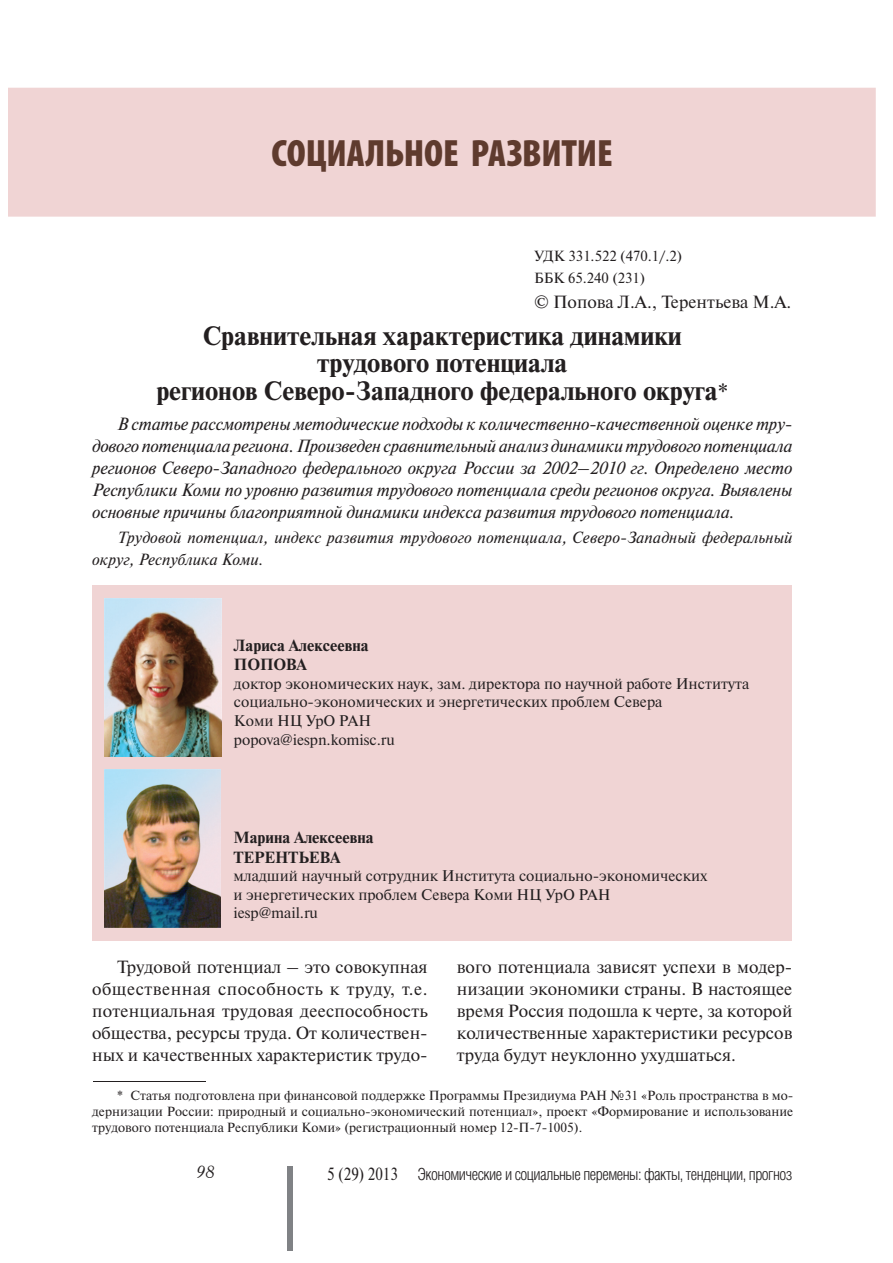
<style>
.page{position:relative;width:893px;height:1263px;background:#fff}
.page>*{position:absolute;margin:0;border:0;box-sizing:border-box;transform-origin:0 0}
.t1{font:900 condensed 38.25px "Myriad Pro";letter-spacing:-.005em;color:#5f3b2e}
.t2{font:700 26.4px/27.9px "Newton C";color:#231f20;text-align:center}
.t3{font:italic 17.7px/21.8px "Newton C";letter-spacing:-.01em;color:#231f20;text-align:justify}
.t4{font:17.7px/22px "Newton C";color:#231f20;text-align:justify}
.t5{font:italic 17.7px "Academy";color:#231f20}
.t6{font:300 16.65px "Helios Cond";letter-spacing:-.03em;color:#231f20}
.t7{font:italic 16.2px/21.8px "Newton C";letter-spacing:.005em;color:#231f20}
.t8{font:700 16.2px/19.4px "Newton C";color:#231f20}
.t9{font:15.45px/18.8px "Newton C";color:#231f20}
.t10{font:14.7px/21.8px "Newton C";color:#231f20}
.t11{font:13.2px/15.9px "Newton C";color:#231f20;text-align:justify}
.s1{font-weight:400;font-size:23.55px}
.s2{font-family:"Newton C";font-weight:400;font-size:17.7px}
</style>
<div class="page">
<div style="left:287px;top:1166px;width:6px;height:84px;background:#808285"></div>
<div style="left:9px;top:88px;width:867px;height:129px;background:#f0d4d4"></div>
<div style="left:92px;top:586px;width:699px;height:355px;background:#f0d4d4"></div>
<img style="left:105px;top:598px;width:116px;height:159px">
<img style="left:104px;top:769px;width:117px;height:158px">
<hr style="left:93px;top:1082px;width:113px;height:1px;background:#231f20">
<h1 class="t1" style="left:272px;top:131px;width:343px">СОЦИАЛЬНОЕ РАЗВИТИЕ</h1>
<p class="t10" style="left:534px;top:246px;width:150px">УДК 331.522 (470.1/.2)<br>ББК 65.240 (231)</p>
<p class="t4" style="left:534px;top:293px;width:259px">© Попова Л.А., Терентьева М.А.</p>
<h2 class="t2" style="left:156px;top:323px;width:573px">Сравнительная характеристика динамики трудового потенциала<br>регионов Северо-Западного федерального округа<span class="s1">*</span></h2>
<p class="t3" style="left:92px;top:415px;width:702px;text-indent:25px">В статье рассмотрены методические подходы к количественно-качественной оценке тру&shy;дового потенциала региона. Произведен сравнительный анализ динамики трудового потенциала регионов Северо-Западного федерального округа России за 2002–2010 гг. Определено место Республики Коми по уровню развития трудового потенциала среди регионов округа. Выявлены основные причины благоприятной динамики индекса развития трудового потенциала.</p>
<p class="t7" style="left:92px;top:528px;width:702px;text-indent:25px">Трудовой потенциал, индекс развития трудового потенциала, Северо-Западный федеральный округ, Республика Коми.</p>
<p class="t8" style="left:234px;top:637px;width:136px">Лариса Алексеевна<br>ПОПОВА</p>
<p class="t9" style="left:234px;top:675px;width:517px">доктор экономических наук, зам. директора по научной работе Института социально-экономических и энергетических проблем Севера<br>Коми НЦ УрО РАН<br>popova@iespn.komisc.ru</p>
<p class="t8" style="left:233px;top:829px;width:142px">Марина Алексеевна<br>ТЕРЕНТЬЕВА</p>
<p class="t9" style="left:233px;top:868px;width:476px">младший научный сотрудник Института социально-экономических и энергетических проблем Севера Коми НЦ УрО РАН<br>iesp@mail.ru</p>
<p class="t4" style="left:92px;top:957px;width:337px;text-indent:25px">Трудовой потенциал – это совокупная общественная способность к труду, т.е. потенциальная трудовая дееспособность общества, ресурсы труда. От количествен&shy;ных и качественных характеристик трудо-</p>
<p class="t4" style="left:457px;top:957px;width:337px">вого потенциала зависят успехи в модер&shy;низации экономики страны. В настоящее время Россия подошла к черте, за которой количественные характеристики ресурсов труда будут неуклонно ухудшаться.</p>
<p class="t11" style="left:92px;top:1089px;width:702px;text-indent:25px">* Статья подготовлена при финансовой поддержке Программы Президиума РАН №31 «Роль пространства в мо&shy;дернизации России: природный и социально-экономический потенциал», проект «Формирование и использование трудового потенциала Республики Коми» (регистрационный номер 12-П-7-1005).</p>
<p class="t5" style="left:196px;top:1164px;width:20px">98</p>
<p class="t6" style="left:327px;top:1165px;width:467px"><span class="s2">5 (29) 2013</span> Экономические и социальные перемены: факты, тенденции, прогноз</p>
</div>
